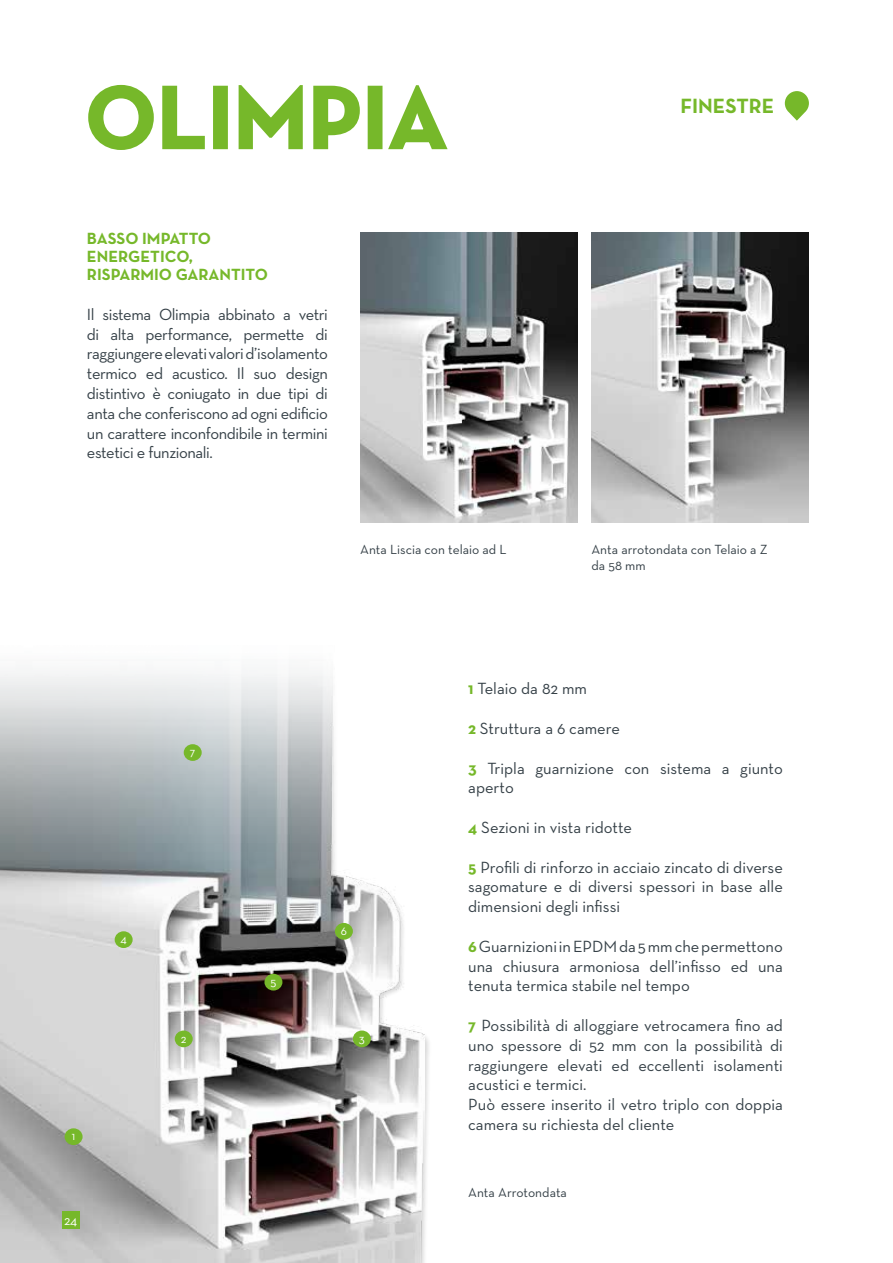
<style>
.page{position:relative;width:893px;height:1263px;background:#fff}
.page>*{position:absolute;margin:0;border:0;box-sizing:border-box;transform-origin:0 0}
.t1{font:700 90px "Neutra Text";color:#76b82a}
.t2{font:700 21px "Neutra Text";color:#76b82a}
.t3{font:16.5px/19.8px "Neutra Text";color:#354047;text-align:justify}
.t4{font:700 16.5px/18px "Neutra Text";color:#76b82a}
.t5{font:13.5px/16.2px "Neutra Text";color:#354047}
.t6{font:13.5px "Neutra Text";color:#fff}
.t7{font:12.15px "Neutra Text";color:#fff}
.s1{font-weight:700;color:#76b82a}
</style>
<div class="page">
<img style="left:0;top:668px;width:424px;height:595px">
<div style="left:62px;top:1211px;width:18px;height:18px;background:#76b82a"></div>
<div style="left:65px;top:1128px;width:18px;height:17px;background:#76b82a;border-radius:50%"></div>
<div style="left:353px;top:1030px;width:18px;height:17px;background:#76b82a;border-radius:50%"></div>
<div style="left:264px;top:974px;width:18px;height:16px;background:#76b82a;border-radius:50%"></div>
<div style="left:335px;top:923px;width:18px;height:17px;background:#76b82a;border-radius:50%"></div>
<div style="left:184px;top:744px;width:18px;height:17px;background:#76b82a;border-radius:50%"></div>
<div style="left:175px;top:1030px;width:18px;height:17px;background:#76b82a;border-radius:50%"></div>
<div style="left:115px;top:931px;width:18px;height:17px;background:#76b82a;border-radius:50%"></div>
<img style="left:360px;top:233px;width:218px;height:290px">
<img style="left:591px;top:233px;width:218px;height:290px">
<svg style="left:88px;top:84px;width:66px;height:66px"></svg>
<svg style="left:162px;top:85px;width:43px;height:65px"></svg>
<div style="left:213px;top:86px;width:15px;height:63px;border:2px solid #76b82a"></div>
<svg style="left:238px;top:85px;width:65px;height:65px"></svg>
<svg style="left:313px;top:85px;width:47px;height:65px"></svg>
<div style="left:368px;top:86px;width:14px;height:63px;border:2px solid #76b82a"></div>
<svg style="left:388px;top:85px;width:60px;height:65px"></svg>
<svg style="left:785px;top:91px;width:24px;height:30px"></svg>
<h1 class="t1" style="left:85px;top:61px;width:364px">OLIMPIA</h1>
<p class="t4" style="left:87px;top:229px;width:182px">BASSO IMPATTO<br>ENERGETICO,<br>RISPARMIO GARANTITO</p>
<p class="t3" style="left:87px;top:304px;width:242px">Il sistema Olimpia abbinato a vetri di alta performance, permette di raggiungere elevati valori d’isolamento termico ed acustico. Il suo design distintivo è coniugato in due tipi di anta che conferiscono ad ogni edificio un carattere inconfondibile in termini estetici e funzionali.</p>
<p class="t2" style="left:680px;top:93px;width:95px">FINESTRE</p>
<p class="t5" style="left:360px;top:541px;width:148px">Anta Liscia con telaio ad L</p>
<p class="t5" style="left:591px;top:541px;width:178px">Anta arrotondata con Telaio a Z da 58 mm</p>
<p class="t7" style="left:190px;top:745px;width:7px">7</p>
<p class="t7" style="left:120px;top:932px;width:8px">4</p>
<p class="t7" style="left:72px;top:1129px;width:5px">1</p>
<p class="t6" style="left:64px;top:1212px;width:15px">24</p>
<p class="t7" style="left:181px;top:1031px;width:7px">2</p>
<p class="t7" style="left:270px;top:974px;width:7px">5</p>
<p class="t7" style="left:341px;top:923px;width:8px">6</p>
<p class="t7" style="left:359px;top:1031px;width:8px">3</p>
<p class="t3" style="left:468px;top:678px;width:120px"><span class="s1">1</span> Telaio da 82 mm</p>
<p class="t3" style="left:468px;top:718px;width:153px"><span class="s1">2</span> Struttura a 6 camere</p>
<p class="t3" style="left:468px;top:758px;width:316px"><span class="s1">3</span> Tripla guarnizione con sistema a giunto aperto</p>
<p class="t3" style="left:468px;top:817px;width:165px"><span class="s1">4</span> Sezioni in vista ridotte</p>
<p class="t3" style="left:468px;top:857px;width:316px"><span class="s1">5</span> Profili di rinforzo in acciaio zincato di diverse sagomature e di diversi spessori in base alle dimensioni degli infissi</p>
<p class="t3" style="left:468px;top:936px;width:316px"><span class="s1">6</span> Guarnizioni in EPDM da 5 mm che permettono una chiusura armoniosa dell’infisso ed una tenuta termica stabile nel tempo</p>
<p class="t3" style="left:468px;top:1015px;width:316px;text-align:left"><span class="s1">7</span> Possibilità di alloggiare vetrocamera fino ad uno spessore di 52 mm con la possibilità di raggiungere elevati ed eccellenti isolamenti acustici e termici.<br>Può essere inserito il vetro triplo con doppia camera su richiesta del cliente</p>
<p class="t5" style="left:468px;top:1184px;width:100px">Anta Arrotondata</p>
</div>
